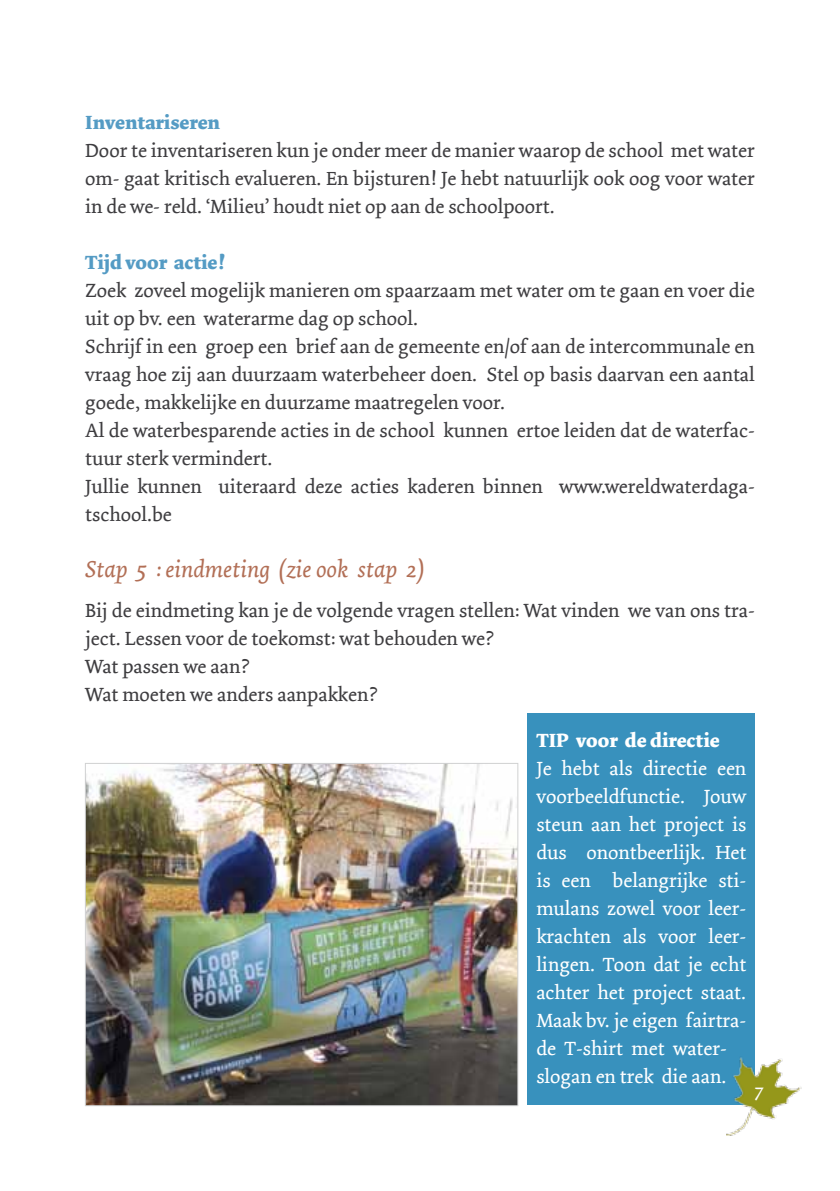
<style>
.page{position:relative;width:840px;height:1191px;background:#fff}
.page>*{position:absolute;margin:0;border:0;box-sizing:border-box;transform-origin:0 0}
.t1{font:italic 24px "Dolly";color:#b26f56}
.t2{font:20px/28px "Dolly";color:#3e3d40}
.t3{font:20px/28px "Dolly";color:#fff}
.t4{font:700 20px "Dolly";color:#549bc4}
.t5{font:700 20px "Dolly";color:#fff}
</style>
<div class="page">
<img style="left:726px;top:1055px;width:76px;height:80px">
<img style="left:87px;top:765px;width:429px;height:339px">
<div style="left:85px;top:763px;width:433px;height:343px;border:1px solid #d0d1d2"></div>
<div style="left:527px;top:713px;width:227px;height:391px;background:#3891bd"></div>
<p class="t4" style="left:85px;top:110px;width:136px">Inventariseren</p>
<p class="t2" style="left:85px;top:137px;width:670px;text-align:justify">Door te inventariseren kun je onder meer de manier waarop de school met water om- gaat kritisch evalueren. En bijsturen! Je hebt natuurlijk ook oog voor water in de we- reld. ‘Milieu’ houdt niet op aan de schoolpoort.</p>
<p class="t4" style="left:85px;top:250px;width:142px">Tijd voor actie!</p>
<p class="t2" style="left:85px;top:277px;width:670px">Zoek zoveel mogelijk manieren om spaarzaam met water om te gaan en voer die uit op bv. een waterarme dag op school.<br>Schrijf in een groep een brief aan de gemeente en/of aan de intercommunale en vraag hoe zij aan duurzaam waterbeheer doen. Stel op basis daarvan een aantal goede, makkelijke en duurzame maatregelen voor.<br>Al de waterbesparende acties in de school kunnen ertoe leiden dat de waterfac&shy;tuur sterk vermindert.<br>Jullie kunnen uiteraard deze acties kaderen binnen www.wereldwaterdaga&shy;tschool.be</p>
<p class="t1" style="left:85px;top:555px;width:340px">Stap 5 : eindmeting (zie ook stap 2)</p>
<p class="t2" style="left:85px;top:597px;width:671px">Bij de eindmeting kan je de volgende vragen stellen: Wat vinden we van ons tra&shy;ject. Lessen voor de toekomst: wat behouden we?<br>Wat passen we aan?<br>Wat moeten we anders aanpakken?</p>
<p class="t5" style="left:536px;top:728px;width:185px">TIP voor de directie</p>
<p class="t3" style="left:536px;top:755px;width:212px">Je hebt als directie een voorbeeldfunctie. Jouw steun aan het project is dus onontbeerlijk. Het is een belangrijke sti&shy;mulans zowel voor leer&shy;krachten als voor leer&shy;lingen. Toon dat je echt achter het project staat.<br>Maak bv. je eigen fairtra&shy;de T-shirt met water&shy;slogan en trek die aan.</p>
<p class="t3" style="left:754px;top:1077px;width:10px">7</p>
</div>
